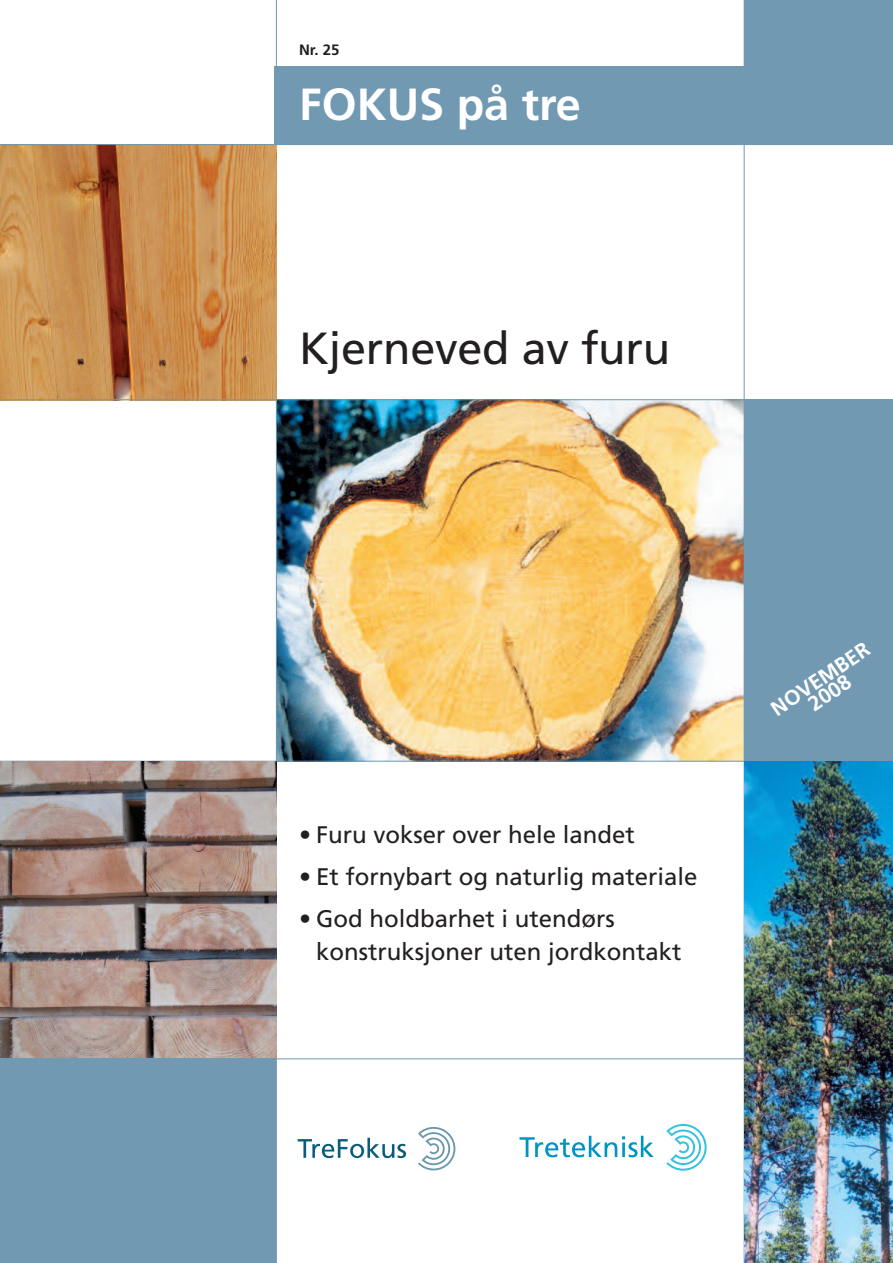
<style>
.page{position:relative;width:893px;height:1263px;background:#fff}
.page>*{position:absolute;margin:0;border:0;box-sizing:border-box;transform-origin:0 0}
.t1{font:45px "Frutiger";letter-spacing:-.005em;color:#231f20}
.t2{font:700 45px "Frutiger";color:#fff}
.t3{font:24px/33px "Frutiger";color:#231f20}
.t4{font:700 21px/16.5px "Frutiger";color:#fff;text-align:center}
.t5{font:700 15px "Frutiger";color:#231f20}
</style>
<div class="page">
<div style="left:744px;top:0;width:149px;height:145px;background:#7199b1"></div>
<img style="left:277px;top:400px;width:467px;height:361px">
<svg style="left:418px;top:1127px;width:37px;height:43px"></svg>
<svg style="left:298px;top:1138px;width:108px;height:20px"></svg>
<div style="left:274px;top:66px;width:471px;height:79px;background:#7199b1"></div>
<hr style="left:744px;top:0;width:1px;height:1263px;background:#7199b1">
<svg style="left:519px;top:1136px;width:135px;height:21px"></svg>
<svg style="left:666px;top:1124px;width:41px;height:47px"></svg>
<hr style="left:276px;top:0;width:1px;height:1263px;background:#7199b1">
<img style="left:0;top:145px;width:276px;height:254px">
<hr style="left:0;top:144px;width:893px;height:1px;background:#7199b1">
<hr style="left:0;top:399px;width:893px;height:1px;background:#7199b1">
<hr style="left:0;top:761px;width:893px;height:1px;background:#7199b1">
<hr style="left:0;top:1058px;width:893px;height:1px;background:#7199b1">
<img style="left:744px;top:761px;width:149px;height:502px">
<div style="left:744px;top:400px;width:149px;height:361px;background:#7199b1"></div>
<img style="left:0;top:761px;width:276px;height:297px">
<div style="left:0;top:1059px;width:276px;height:204px;background:#7199b1"></div>
<p class="t5" style="left:299px;top:44px;width:42px">Nr. 25</p>
<h1 class="t2" style="left:299px;top:87px;width:283px">FOKUS på tre</h1>
<h1 class="t1" style="left:299px;top:330px;width:373px">Kjerneved av furu</h1>
<p class="t3" style="left:299px;top:820px;width:337px">• Furu vokser over hele landet</p>
<p class="t3" style="left:299px;top:862px;width:400px">• Et fornybart og naturlig materiale</p>
<p class="t3" style="left:316px;top:903px;width:367px;text-indent:-17px">• God holdbarhet i utendørs konstruksjoner uten jordkontakt</p>
<p class="t4" style="left:769px;top:705px;width:116px;rotate:-34deg">NOVEMBER<br>2008</p>
</div>
